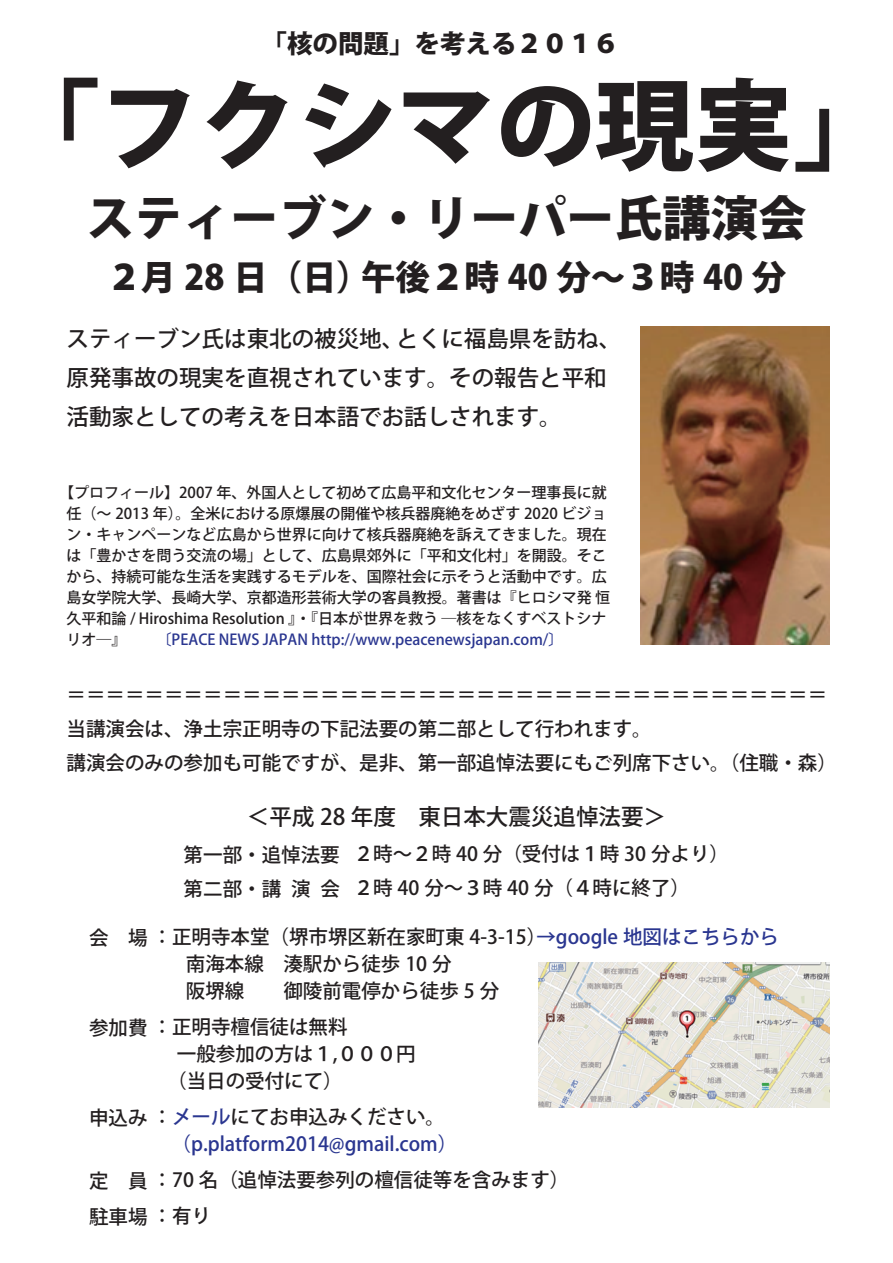
<style>
.page{position:relative;width:893px;height:1263px;background:#fff}
.page>*{position:absolute;margin:0;border:0;box-sizing:border-box;transform-origin:0 0}
.t1{font:800 99px "Koz Go Pr 6 N";color:#231f20}
.t2{font:800 48px "Koz Go Pr 6 N";color:#231f20}
.t3{font:800 34.5px "Koz Go Pr 6 N";color:#231f20}
.t4{font:800 25.5px "Koz Go Pr 6 N";color:#231f20}
.t5{font:500 22.5px/39.3px "Koz Go Pr 6 N";color:#231f20}
.t6{font:500 19.5px/34.2px "Koz Go Pr 6 N";color:#231f20}
.t7{font:500 19.5px "Koz Go Pr 6 N";color:#2a3690}
.t8{font:500 15px/21px "Koz Go Pr 6 N";color:#231f20}
.s1{color:#2a3690}
.s2{color:#231f20}
</style>
<div class="page">
<img style="left:640px;top:327px;width:189px;height:318px">
<img style="left:538px;top:962px;width:291px;height:146px">
<h3 class="t4" style="left:262px;top:29px;width:358px">「核の問題」を考える２０１６</h3>
<h1 class="t1" style="left:1px;top:70px;width:893px">「フクシマの現実」</h1>
<h2 class="t2" style="left:86px;top:191px;width:721px">スティーブン・リーパー氏講演会</h2>
<h3 class="t3" style="left:107px;top:258px;width:681px">２月 28 日（日）午後２時 40 分～３時 40 分</h3>
<h3 class="t5" style="left:67px;top:319px;width:556px">スティーブン氏は東北の被災地、とくに福島県を訪ね、原発事故の現実を直視されています。その報告と平和活動家としての考えを日本語でお話しされます。</h3>
<p class="t8" style="left:67px;top:482px;width:545px;text-indent:-8px">【プロフィール】2007 年、外国人として初めて広島平和文化センター理事長に就任（～ 2013 年）。全米における原爆展の開催や核兵器廃絶をめざす 2020 ビジョン・キャンペーンなど広島から世界に向けて核兵器廃絶を訴えてきました。現在は「豊かさを問う交流の場」として、広島県郊外に「平和文化村」を開設。そこから、持続可能な生活を実践するモデルを、国際社会に示そうと活動中です。広島女学院大学、長崎大学、京都造形芸術大学の客員教授。著書は『ヒロシマ発 恒久平和論 / Hiroshima Resolution 』・『日本が世界を救う ―核をなくすベストシナリオ―』　　　<span class="s1">〔PEACE NEWS JAPAN http://www.peacenewsjapan.com/〕</span></p>
<h3 class="t6" style="left:67px;top:678px;width:772px">＝＝＝＝＝＝＝＝＝＝＝＝＝＝＝＝＝＝＝＝＝＝＝＝＝＝＝＝＝＝＝＝＝＝＝＝＝＝＝当講演会は、浄土宗正明寺の下記法要の第二部として行われます。<br>講演会のみの参加も可能ですが、是非、第一部追悼法要にもご列席下さい。（住職・森）</h3>
<h3 class="t5" style="left:247px;top:797px;width:421px">＜平成 28 年度　東日本大震災追悼法要＞</h3>
<h3 class="t6" style="left:184px;top:838px;width:158px">第一部・追悼法要第二部・講 演 会</h3>
<h3 class="t6" style="left:89px;top:920px;width:691px">会　場：正明寺本堂（堺市堺区新在家町東 4-3-15）<span class="s1">→google 地図はこちらから</span></h3>
<h3 class="t6" style="left:354px;top:837px;width:377px">２時～２時 40 分（受付は１時 30 分より）<br>２時 40 分～３時 40 分（４時に終了）</h3>
<h3 class="t6" style="left:186px;top:951px;width:315px;line-height:27px">南海本線　湊駅から徒歩 10 分<br>阪堺線　　御陵前電停から徒歩 5 分</h3>
<h3 class="t6" style="left:89px;top:1010px;width:260px">参加費：正明寺檀信徒は無料</h3>
<h3 class="t6" style="left:157px;top:1041px;width:260px;line-height:27px">　一般参加の方は１,０００円　（当日の受付にて）</h3>
<h3 class="t6" style="left:89px;top:1100px;width:357px">申込み：<span class="s1">メール</span>にてお申込みください。</h3>
<h3 class="t7" style="left:162px;top:1133px;width:297px"><span class="s2">　</span>（p.platform2014@gmail.com）</h3>
<h3 class="t6" style="left:89px;top:1162px;width:482px;line-height:36.6px">定　員：70 名（追悼法要参列の檀信徒等を含みます）駐車場：有り</h3>
</div>
